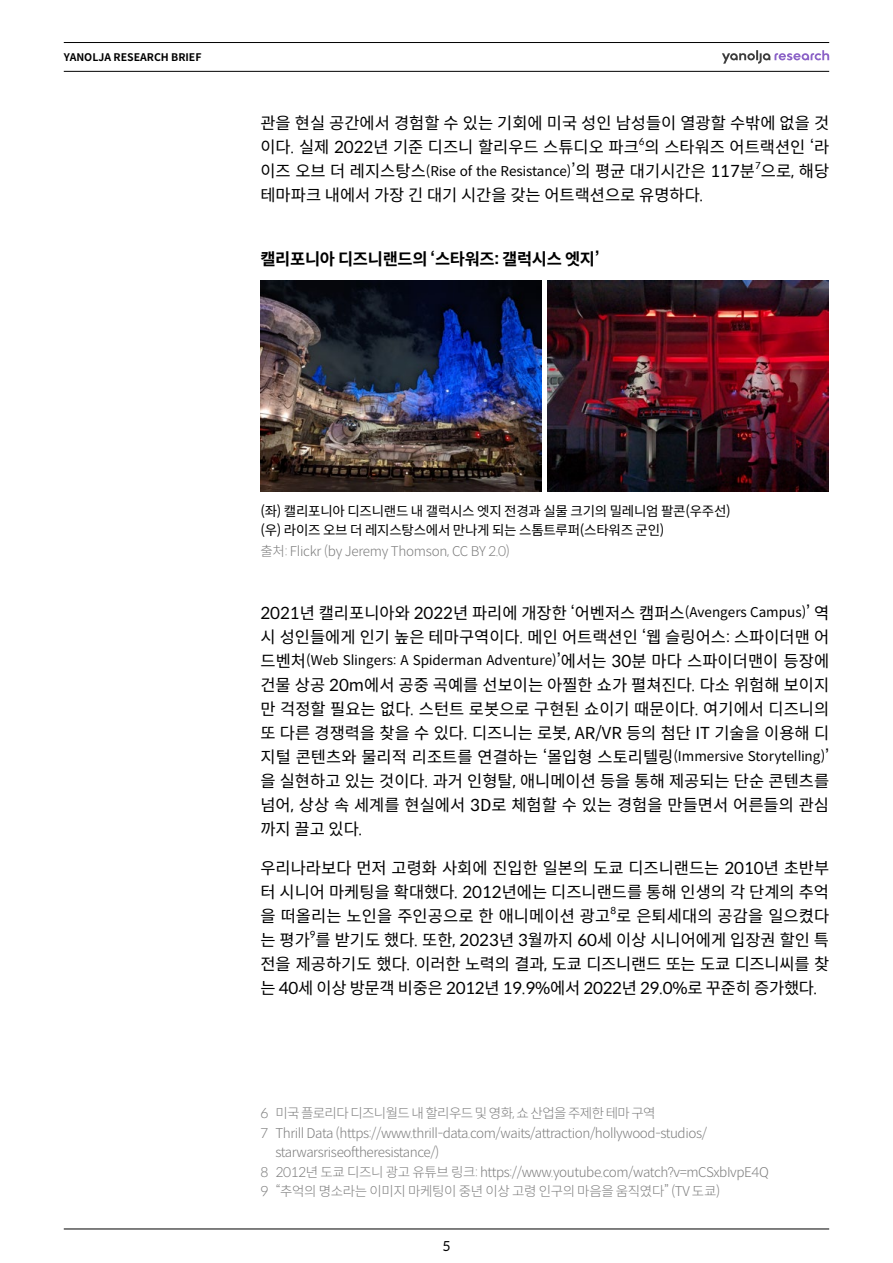
<style>
.page{position:relative;width:893px;height:1263px;background:#fff}
.page>*{position:absolute;margin:0;border:0;box-sizing:border-box;transform-origin:0 0}
.t1{font:16.5px/24px "Spoqa Han Sans Neo";color:#000}
.t2{font:700 16.5px "Spoqa Han Sans Neo";letter-spacing:-.02em;color:#000}
.t3{font:300 13.5px "Spoqa Han Sans Neo";letter-spacing:-.03em;color:#7d7d7d}
.t4{font:13.5px/19.5px "Spoqa Han Sans Neo";letter-spacing:-.02em;color:#000}
.t5{font:13.5px "Spoqa Han Sans Neo";letter-spacing:.005em;color:#000}
.t6{font:300 13.5px "Spoqa Han Sans Neo";letter-spacing:-.05em;color:#7d7d7d}
.t7{font:700 10.5px "Spoqa Han Sans Neo";color:#000}
.t8{font:9.6px "Spoqa Han Sans Neo";color:#000}
.s1{font-size:13.5px}
.s2{font-size:16.5px}
</style>
<div class="page">
<hr style="left:64px;top:1229px;width:765px;height:1px;background:#000">
<hr style="left:64px;top:42px;width:765px;height:1px;background:#000">
<hr style="left:64px;top:71px;width:765px;height:1px;background:#000">
<svg style="left:722px;top:50px;width:107px;height:14px"></svg>
<img style="left:260px;top:280px;width:281px;height:211px">
<img style="left:547px;top:280px;width:281px;height:211px">
<p class="t7" style="left:64px;top:49px;width:139px">YANOLJA RESEARCH BRIEF</p>
<p class="t1" style="left:260px;top:111px;width:570px">관을 현실 공간에서 경험할 수 있는 기회에 미국 성인 남성들이 열광할 수밖에 없을 것 이다. 실제 2022년 기준 디즈니 할리우드 스튜디오 파크 의 스타워즈 어트랙션인 ‘라</p>
<p class="t8" style="left:639px;top:135px;width:7px">6</p>
<p class="t1" style="left:260px;top:159px;width:570px">이즈 오브 더 레지스탕스<span class="s1">(Rise of the Resistance)</span>’의 평균 대기시간은 117분 으로, 해당</p>
<p class="t8" style="left:755px;top:159px;width:7px">7</p>
<p class="t1" style="left:260px;top:183px;width:445px">테마파크 내에서 가장 긴 대기 시간을 갖는 어트랙션으로 유명하다.</p>
<p class="t2" style="left:260px;top:247px;width:340px">캘리포니아 디즈니랜드의 ‘스타워즈: 갤럭시스 엣지’</p>
<p class="t4" style="left:260px;top:501px;width:472px">(좌) 캘리포니아 디즈니랜드 내 갤럭시스 엣지 전경과 실물 크기의 밀레니엄 팔콘(우주선) (우) 라이즈 오브 더 레지스탕스에서 만나게 되는 스톰트루퍼(스타워즈 군인)</p>
<p class="t3" style="left:260px;top:542px;width:251px">출처: Flickr (by Jeremy Thomson, CC BY 2.0)</p>
<p class="t1" style="left:260px;top:600px;width:570px">2021년 캘리포니아와 2022년 파리에 개장한 ‘어벤저스 캠퍼스<span class="s1">(Avengers Campus)</span>’ 역 시 성인들에게 인기 높은 테마구역이다. 메인 어트랙션인 ‘웹 슬링어스: 스파이더맨 어</p>
<p class="t5" style="left:260px;top:651px;width:570px"><span class="s2">드벤처</span>(Web Slingers: A Spiderman Adventure)<span class="s2">’에서는 30분 마다 스파이더맨이 등장에</span></p>
<p class="t1" style="left:260px;top:672px;width:570px;text-align:justify">건물 상공 20m에서 공중 곡예를 선보이는 아찔한 쇼가 펼쳐진다. 다소 위험해 보이지 만 걱정할 필요는 없다. 스턴트 로봇으로 구현된 쇼이기 때문이다. 여기에서 디즈니의 또 다른 경쟁력을 찾을 수 있다. 디즈니는 로봇, AR/VR 등의 첨단 IT 기술을 이용해 디 지털 콘텐츠와 물리적 리조트를 연결하는 ‘몰입형 스토리텔링<span class="s1">(Immersive Storytelling)</span>’ 을 실현하고 있는 것이다. 과거 인형탈, 애니메이션 등을 통해 제공되는 단순 콘텐츠를 넘어, 상상 속 세계를 현실에서 3D로 체험할 수 있는 경험을 만들면서 어른들의 관심 까지 끌고 있다.</p>
<p class="t1" style="left:260px;top:855px;width:570px;text-align:justify">우리나라보다 먼저 고령화 사회에 진입한 일본의 도쿄 디즈니랜드는 2010년 초반부 터 시니어 마케팅을 확대했다. 2012년에는 디즈니랜드를 통해 인생의 각 단계의 추억 을 떠올리는 노인을 주인공으로 한 애니메이션 광고 로 은퇴세대의 공감을 일으켰다</p>
<p class="t8" style="left:610px;top:903px;width:7px">8</p>
<p class="t1" style="left:260px;top:927px;width:570px">는 평가 를 받기도 했다. 또한, 2023년 3월까지 60세 이상 시니어에게 입장권 할인 특</p>
<p class="t8" style="left:310px;top:927px;width:7px">9</p>
<p class="t1" style="left:260px;top:951px;width:570px">전을 제공하기도 했다. 이러한 노력의 결과, 도쿄 디즈니랜드 또는 도쿄 디즈니씨를 찾 는 40세 이상 방문객 비중은 2012년 19.9%에서 2022년 29.0%로 꾸준히 증가했다.</p>
<p class="t6" style="left:260px;top:1104px;width:397px">6 미국 플로리다 디즈니월드 내 할리우드 및 영화, 쇼 산업을 주제한 테마 구역</p>
<p class="t3" style="left:260px;top:1123px;width:448px">7 Thrill Data (https://www.thrill-data.com/waits/attraction/hollywood-studios/</p>
<p class="t3" style="left:275px;top:1143px;width:166px">starwarsriseoftheresistance/)</p>
<p class="t3" style="left:260px;top:1162px;width:510px">8 2012년 도쿄 디즈니 광고 유튜브 링크: https://www.youtube.com/watch?v=mCSxbIvpE4Q</p>
<p class="t3" style="left:260px;top:1182px;width:461px">9 “추억의 명소라는 이미지 마케팅이 중년 이상 고령 인구의 마음을 움직였다” (TV 도쿄)</p>
<p class="t4" style="left:442px;top:1236px;width:10px">5</p>
</div>
